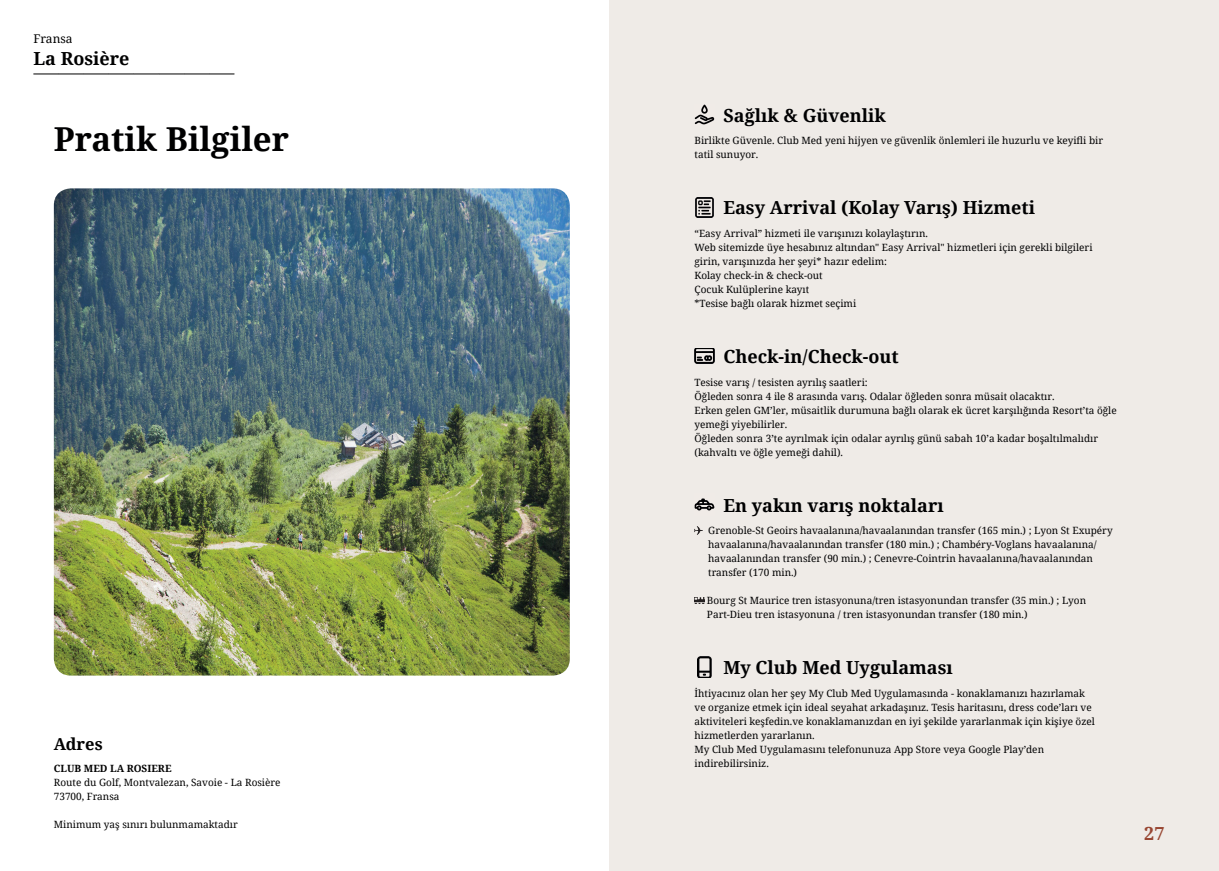
<style>
.page{position:relative;width:1219px;height:871px;background:#fff}
.page>*{position:absolute;margin:0;border:0;box-sizing:border-box;transform-origin:0 0}
.t1{font:700 33px "Noto Serif";color:#000001}
.t2{font:700 18px "Noto Serif";color:#000001}
.t3{font:700 18px "Noto Serif";color:#984632}
.t4{font:700 16.5px "Noto Serif";color:#000001}
.t5{font:12px "Noto Serif";color:#000001}
.t6{font:10px/14px "Noto Serif";color:#000001}
.t7{font:700 10px "Noto Serif";color:#000001}
</style>
<div class="page">
<div style="left:609px;top:0;width:610px;height:870px;background:#efebe7"></div>
<img style="left:54px;top:188px;width:516px;height:487px">
<svg style="left:34px;top:74px;width:200px;height:1px"></svg>
<img style="left:694px;top:104px;width:20px;height:21px">
<img style="left:695px;top:197px;width:19px;height:20px">
<img style="left:694px;top:348px;width:20px;height:15px">
<img style="left:694px;top:498px;width:20px;height:13px">
<svg style="left:694px;top:526px;width:9px;height:8px"></svg>
<svg style="left:694px;top:597px;width:10px;height:6px"></svg>
<img style="left:698px;top:656px;width:13px;height:21px">
<p class="t5" style="left:33px;top:30px;width:41px">Fransa</p>
<h2 class="t2" style="left:33px;top:45px;width:98px">La Rosière</h2>
<h1 class="t1" style="left:54px;top:116px;width:237px">Pratik Bilgiler</h1>
<h3 class="t4" style="left:54px;top:732px;width:50px">Adres</h3>
<p class="t7" style="left:54px;top:761px;width:119px">CLUB MED LA ROSIERE</p>
<p class="t6" style="left:54px;top:775px;width:228px">Route du Golf, Montvalezan, Savoie - La Rosière<br>73700, Fransa</p>
<p class="t6" style="left:54px;top:817px;width:185px">Minimum yaş sınırı bulunmamaktadır</p>
<h2 class="t2" style="left:723px;top:103px;width:164px">Sağlık &amp; Güvenlik</h2>
<p class="t6" style="left:694px;top:133px;width:410px">Birlikte Güvenle. Club Med yeni hijyen ve güvenlik önlemleri ile huzurlu ve keyifli bir tatil sunuyor.</p>
<h2 class="t2" style="left:723px;top:195px;width:313px">Easy Arrival (Kolay Varış) Hizmeti</h2>
<p class="t6" style="left:694px;top:226px;width:399px">“Easy Arrival” hizmeti ile varışınızı kolaylaştırın.<br>Web sitemizde üye hesabınız altından" Easy Arrival" hizmetleri için gerekli bilgileri girin, varışınızda her şeyi* hazır edelim:<br>Kolay check-in &amp; check-out<br>Çocuk Kulüplerine kayıt<br>*Tesise bağlı olarak hizmet seçimi</p>
<h2 class="t2" style="left:723px;top:344px;width:177px">Check-in/Check-out</h2>
<p class="t6" style="left:694px;top:374px;width:424px">Tesise varış / tesisten ayrılış saatleri:<br>Öğleden sonra 4 ile 8 arasında varış. Odalar öğleden sonra müsait olacaktır.<br>Erken gelen GM’ler, müsaitlik durumuna bağlı olarak ek ücret karşılığında Resort’ta öğle yemeği yiyebilirler.<br>Öğleden sonra 3’te ayrılmak için odalar ayrılış günü sabah 10’a kadar boşaltılmalıdır (kahvaltı ve öğle yemeği dahil).</p>
<h2 class="t2" style="left:723px;top:492px;width:222px">En yakın varış noktaları</h2>
<p class="t6" style="left:708px;top:523px;width:406px">Grenoble-St Geoirs havaalanına/havaalanından transfer (165 min.) ; Lyon St Exupéry havaalanına/havaalanından transfer (180 min.) ; Chambéry-Voglans havaalanına/ havaalanından transfer (90 min.) ; Cenevre-Cointrin havaalanına/havaalanından transfer (170 min.)</p>
<p class="t6" style="left:707px;top:593px;width:381px">Bourg St Maurice tren istasyonuna/tren istasyonundan transfer (35 min.) ; Lyon<br>Part-Dieu tren istasyonuna / tren istasyonundan transfer (180 min.)</p>
<h2 class="t2" style="left:723px;top:655px;width:231px">My Club Med Uygulaması</h2>
<p class="t6" style="left:694px;top:685px;width:402px">İhtiyacınız olan her şey My Club Med Uygulamasında - konaklamanızı hazırlamak ve organize etmek için ideal seyahat arkadaşınız. Tesis haritasını, dress code’ları ve aktiviteleri keşfedin.ve konaklamanızdan en iyi şekilde yararlanmak için kişiye özel hizmetlerden yararlanın.<br>My Club Med Uygulamasını telefonunuza App Store veya Google Play’den indirebilirsiniz.</p>
<h2 class="t3" style="left:1144px;top:820px;width:22px">27</h2>
</div>
